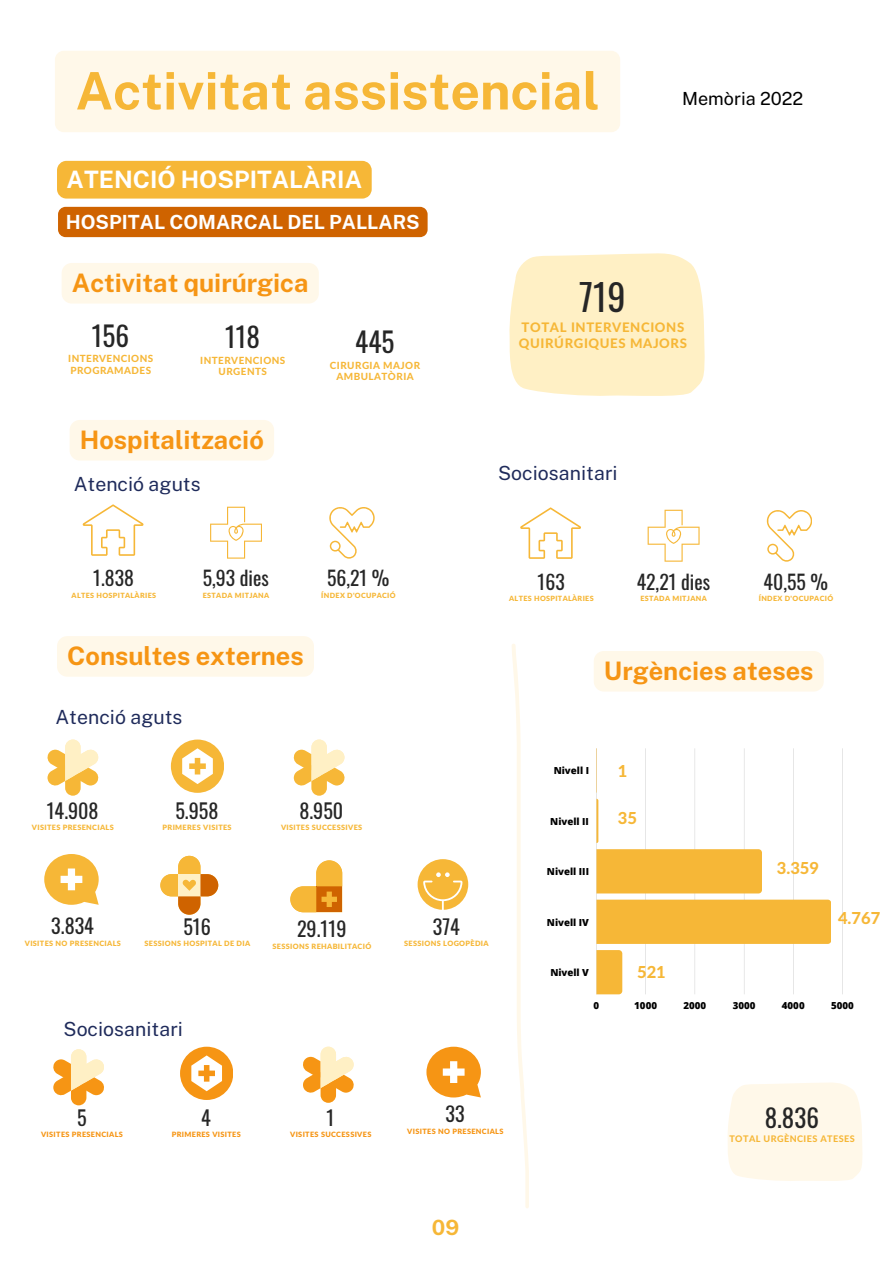
<style>
.page{position:relative;width:893px;height:1264px;background:#fff}
.page>*{position:absolute;margin:0;border:0;box-sizing:border-box;transform-origin:0 0}
.t1{font:700 51.75px "Public Sans";color:#f6b737}
.t2{font:36.15px "Oswald";color:#262626}
.t3{font:27.15px "Oswald";color:#262626}
.t4{font:700 25.5px "Public Sans";color:#f69514}
.t5{font:25.05px "Oswald";color:#262626}
.t6{font:700 24px "Public Sans";color:#fff}
.t7{font:700 21px "Public Sans";color:#f6b737}
.t8{font:20.1px "Oswald";color:#262626}
.t9{font:19.8px "Oswald";color:#262626}
.t10{font:19.5px "Public Sans";color:#1f2b5b}
.t11{font:700 19.5px "Public Sans";color:#fff}
.t12{font:18px "Public Sans";color:#000}
.t13{font:800 16.5px "Lato Latin";color:#f6b737}
.t14{font:800 13.2px/15.3px "Lato Latin";letter-spacing:.045em;color:#f6b737}
.t15{font:800 9.9px/11.6px "Lato Latin";letter-spacing:.045em;color:#f6b737;text-align:center}
.t16{font:800 9.75px "Open Sans";color:#000}
.t17{font:800 9.15px "Lato Latin";letter-spacing:.045em;color:#f6b737}
.t18{font:900 7.35px "Lato Latin";letter-spacing:.045em;color:#f6b737}
.t19{font:900 7.35px "Lato Latin";letter-spacing:.045em;color:#f69514}
.t20{font:900 7.2px "Lato Latin";letter-spacing:.045em;color:#f6b737}
</style>
<div class="page">
<svg style="left:329px;top:507px;width:45px;height:51px"></svg>
<svg style="left:83px;top:504px;width:60px;height:52px"></svg>
<svg style="left:210px;top:506px;width:52px;height:52px"></svg>
<svg style="left:509px;top:253px;width:196px;height:143px;background:#fff1c9"></svg>
<svg style="left:766px;top:510px;width:45px;height:51px"></svg>
<svg style="left:520px;top:507px;width:60px;height:52px"></svg>
<svg style="left:647px;top:509px;width:52px;height:52px"></svg>
<svg style="left:44px;top:854px;width:54px;height:50px"></svg>
<svg style="left:171px;top:739px;width:53px;height:53px"></svg>
<svg style="left:293px;top:739px;width:52px;height:56px"></svg>
<svg style="left:47px;top:739px;width:52px;height:56px"></svg>
<svg style="left:160px;top:855px;width:58px;height:59px"></svg>
<svg style="left:290px;top:860px;width:52px;height:52px"></svg>
<svg style="left:417px;top:859px;width:51px;height:50px"></svg>
<svg style="left:426px;top:1046px;width:54px;height:51px"></svg>
<svg style="left:180px;top:1046px;width:53px;height:53px"></svg>
<svg style="left:303px;top:1046px;width:51px;height:56px"></svg>
<svg style="left:53px;top:1049px;width:51px;height:56px"></svg>
<div style="left:728px;top:1082px;width:134px;height:99px;background:#fff8e9"></div>
<svg style="left:512px;top:644px;width:16px;height:564px"></svg>
<div style="left:55px;top:51px;width:565px;height:81px;background:#fff8e9;border-radius:9px"></div>
<div style="left:57px;top:161px;width:314px;height:37px;background:#f6b737"></div>
<div style="left:62px;top:263px;width:257px;height:40px;background:#fff8e9"></div>
<div style="left:70px;top:420px;width:204px;height:40px;background:#fff8e9"></div>
<div style="left:58px;top:207px;width:369px;height:30px;background:#cf6300"></div>
<div style="left:57px;top:636px;width:257px;height:40px;background:#fff8e9"></div>
<div style="left:594px;top:651px;width:229px;height:40px;background:#fff8e9"></div>
<svg style="left:596px;top:748px;width:234px;height:246px"></svg>
<svg style="left:596px;top:748px;width:1px;height:44px"></svg>
<svg style="left:596px;top:798px;width:2px;height:45px"></svg>
<div style="left:596px;top:849px;width:166px;height:44px;background:#f6b737"></div>
<div style="left:596px;top:899px;width:235px;height:44px;background:#f6b737"></div>
<svg style="left:596px;top:950px;width:26px;height:44px"></svg>
<p class="t1" style="left:76px;top:60px;width:525px">Activitat assistencial</p>
<p class="t6" style="left:67px;top:165px;width:297px">ATENCIÓ HOSPITALÀRIA</p>
<p class="t11" style="left:66px;top:210px;width:355px">HOSPITAL COMARCAL DEL PALLARS</p>
<p class="t12" style="left:682px;top:88px;width:123px">Memòria 2022</p>
<p class="t4" style="left:72px;top:267px;width:238px">Activitat quirúrgica</p>
<p class="t3" style="left:92px;top:314px;width:39px">156</p>
<p class="t15" style="left:68px;top:353px;width:87px;text-align:left">INTERVENCIONS<br>PROGRAMADES</p>
<p class="t3" style="left:225px;top:316px;width:37px">118</p>
<p class="t15" style="left:200px;top:355px;width:87px">INTERVENCIONS<br>URGENTS</p>
<p class="t4" style="left:80px;top:424px;width:185px">Hospitalització</p>
<p class="t10" style="left:74px;top:473px;width:128px">Atenció aguts</p>
<p class="t3" style="left:355px;top:321px;width:41px">445</p>
<p class="t15" style="left:330px;top:360px;width:92px">CIRURGIA MAJOR<br>AMBULATÒRIA</p>
<p class="t2" style="left:579px;top:269px;width:48px">719</p>
<p class="t14" style="left:519px;top:321px;width:170px">TOTAL INTERVENCIONS<br>QUIRÚRGIQUES MAJORS</p>
<p class="t10" style="left:498px;top:462px;width:121px">Sociosanitari</p>
<p class="t9" style="left:93px;top:563px;width:42px">1.838</p>
<p class="t20" style="left:72px;top:592px;width:86px">ALTES HOSPITALÀRIES</p>
<p class="t9" style="left:203px;top:563px;width:67px">5,93 dies</p>
<p class="t20" style="left:203px;top:592px;width:68px">ESTADA MITJANA</p>
<p class="t9" style="left:327px;top:563px;width:64px">56,21 %</p>
<p class="t20" style="left:321px;top:592px;width:76px">ÍNDEX D'OCUPACIÓ</p>
<p class="t4" style="left:67px;top:640px;width:238px">Consultes externes</p>
<p class="t10" style="left:55px;top:705px;width:128px">Atenció aguts</p>
<p class="t8" style="left:47px;top:794px;width:53px">14.908</p>
<p class="t18" style="left:32px;top:824px;width:83px">VISITES PRESENCIALS</p>
<p class="t8" style="left:175px;top:794px;width:44px">5.958</p>
<p class="t18" style="left:162px;top:824px;width:71px">PRIMERES VISITES</p>
<p class="t8" style="left:299px;top:794px;width:45px">8.950</p>
<p class="t18" style="left:281px;top:824px;width:83px">VISITES SUCCESSIVES</p>
<p class="t8" style="left:51px;top:910px;width:44px">3.834</p>
<p class="t18" style="left:25px;top:940px;width:98px">VISITES NO PRESENCIALS</p>
<p class="t8" style="left:183px;top:911px;width:29px">516</p>
<p class="t18" style="left:144px;top:940px;width:107px">SESSIONS HOSPITAL DE DIA</p>
<p class="t8" style="left:297px;top:913px;width:51px">29.119</p>
<p class="t18" style="left:272px;top:942px;width:100px">SESSIONS REHABILITACIÓ</p>
<p class="t10" style="left:64px;top:1017px;width:121px">Sociosanitari</p>
<p class="t8" style="left:432px;top:910px;width:29px">374</p>
<p class="t18" style="left:404px;top:940px;width:86px">SESSIONS LOGOPÈDIA</p>
<p class="t9" style="left:537px;top:566px;width:29px">163</p>
<p class="t20" style="left:509px;top:595px;width:86px">ALTES HOSPITALÀRIES</p>
<p class="t9" style="left:636px;top:566px;width:75px">42,21 dies</p>
<p class="t20" style="left:640px;top:595px;width:68px">ESTADA MITJANA</p>
<p class="t9" style="left:763px;top:566px;width:66px">40,55 %</p>
<p class="t20" style="left:758px;top:595px;width:76px">ÍNDEX D'OCUPACIÓ</p>
<p class="t4" style="left:604px;top:655px;width:211px">Urgències ateses</p>
<p class="t16" style="left:553px;top:763px;width:37px">Nivell I</p>
<p class="t16" style="left:550px;top:814px;width:40px">Nivell II</p>
<p class="t16" style="left:547px;top:864px;width:44px">Nivell III</p>
<p class="t16" style="left:547px;top:915px;width:44px">Nivell IV</p>
<p class="t16" style="left:550px;top:965px;width:40px">Nivell V</p>
<p class="t13" style="left:618px;top:763px;width:11px">1</p>
<p class="t13" style="left:618px;top:810px;width:21px">35</p>
<p class="t13" style="left:637px;top:964px;width:30px">521</p>
<p class="t13" style="left:776px;top:860px;width:44px">3.359</p>
<p class="t13" style="left:838px;top:911px;width:44px">4.767</p>
<p class="t16" style="left:593px;top:998px;width:7px">0</p>
<p class="t16" style="left:634px;top:998px;width:24px">1000</p>
<p class="t16" style="left:683px;top:998px;width:24px">2000</p>
<p class="t16" style="left:732px;top:998px;width:24px">3000</p>
<p class="t16" style="left:781px;top:998px;width:24px">4000</p>
<p class="t16" style="left:831px;top:998px;width:24px">5000</p>
<p class="t8" style="left:77px;top:1101px;width:11px">5</p>
<p class="t19" style="left:41px;top:1131px;width:83px">VISITES PRESENCIALS</p>
<p class="t8" style="left:201px;top:1101px;width:11px">4</p>
<p class="t19" style="left:172px;top:1131px;width:71px">PRIMERES VISITES</p>
<p class="t8" style="left:326px;top:1101px;width:9px">1</p>
<p class="t19" style="left:290px;top:1131px;width:83px">VISITES SUCCESSIVES</p>
<p class="t8" style="left:445px;top:1098px;width:21px">33</p>
<p class="t19" style="left:407px;top:1127px;width:98px">VISITES NO PRESENCIALS</p>
<p class="t7" style="left:432px;top:1214px;width:29px">09</p>
<p class="t5" style="left:764px;top:1098px;width:56px">8.836</p>
<p class="t17" style="left:729px;top:1135px;width:127px">TOTAL URGÈNCIES ATESES</p>
</div>
